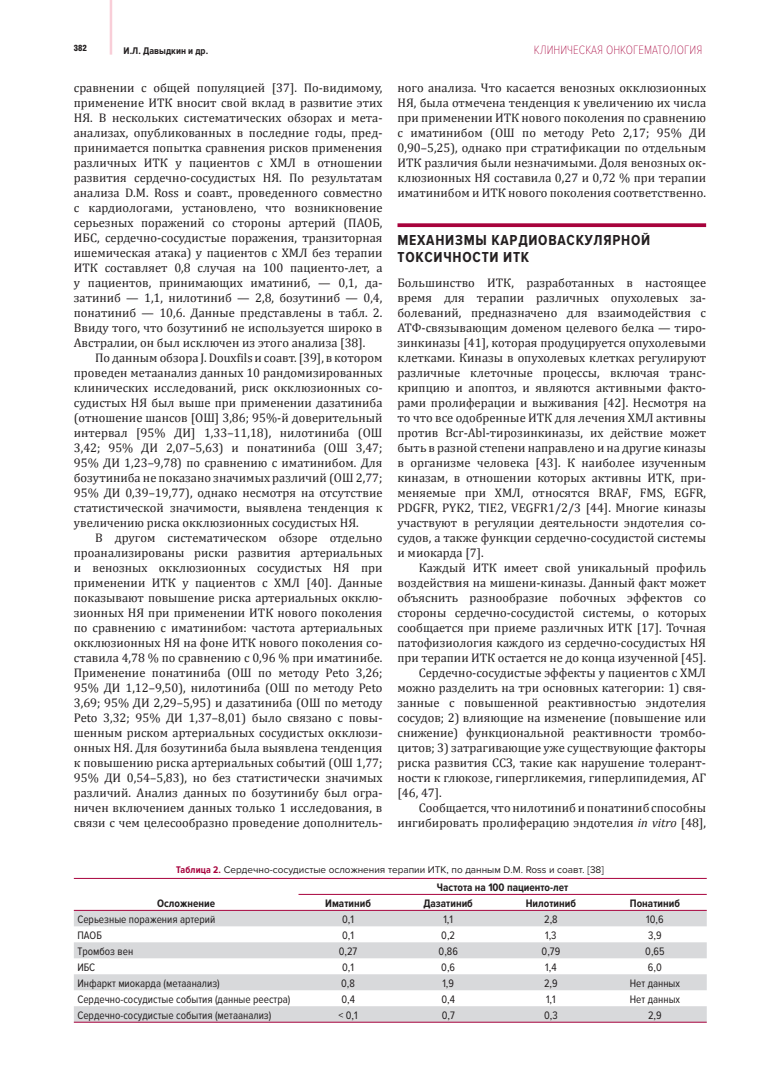
<style>
.page{position:relative;width:780px;height:1088px;background:#fff}
.page>*{position:absolute;margin:0;border:0;box-sizing:border-box;transform-origin:0 0}
.t1{font:700 15px/17.5px "Proxima Nova Cond";letter-spacing:.05em;color:#231f20}
.t2{font:12.5px/15px "Cambria";color:#231f20;text-align:justify}
.t3{font:100 12.5px "Proxima Nova Cond";letter-spacing:.005em;color:#a7023c}
.t4{font:11.25px "Proxima Nova Cond";color:#231f20}
.t5{font:700 11.25px "Proxima Nova Cond";color:#231f20}
.t6{font:10px "Proxima Nova";color:#231f20}
.t7{font:700 10px "Proxima Nova Cond";letter-spacing:.005em;color:#231f20}
.t8{font:900 8.75px "Helios Cond";color:#231f20}
.s1{font-style:italic}
.s2{font-family:"Proxima Nova Cond";font-weight:700;color:#a7023c}
</style>
<div class="page">
<hr style="left:110px;top:0;width:2px;height:55px;background:#f9ced8">
<svg style="left:397px;top:223px;width:309px;height:4px"></svg>
<svg style="left:74px;top:911px;width:632px;height:111px;fill:#d8d9db"></svg>
<hr style="left:298px;top:894px;width:408px;height:1px;background:#a7023c">
<hr style="left:74px;top:878px;width:632px;height:1px;background:#a7023c">
<hr style="left:74px;top:910px;width:632px;height:1px;background:#a7023c">
<hr style="left:74px;top:1022px;width:632px;height:1px;background:#a7023c">
<p class="t8" style="left:74px;top:44px;width:15px">382</p>
<p class="t7" style="left:124px;top:46px;width:86px">И.Л. Давыдкин и др.</p>
<p class="t3" style="left:534px;top:45px;width:170px">КЛИНИЧЕСКАЯ ОНКОГЕМАТОЛОГИЯ</p>
<p class="t2" style="left:74px;top:80px;width:310px">сравнении с общей популяцией [37]. По-видимому, применение ИТК вносит свой вклад в развитие этих НЯ. В нескольких систематических обзорах и мета&shy;анализах, опубликованных в последние годы, пред&shy;принимается попытка сравнения рисков применения различных ИТК у пациентов с ХМЛ в отношении развития сердечно-сосудистых НЯ. По результатам анализа D.M. Ross и соавт., проведенного совместно с кардиологами, установлено, что возникновение серьезных поражений со стороны артерий (ПАОБ, ИБС, сердечно-сосудистые поражения, транзиторная ишемическая атака) у пациентов с ХМЛ без терапии ИТК составляет 0,8 случая на 100 пациенто-лет, а у пациентов, принимающих иматиниб, — 0,1, да&shy;затиниб — 1,1, нилотиниб — 2,8, бозутиниб — 0,4, понатиниб — 10,6. Данные представлены в табл. 2.<br>Ввиду того, что бозутиниб не используется широко в Австралии, он был исключен из этого анализа [38].</p>
<p class="t2" style="left:74px;top:350px;width:310px;text-indent:21px">По данным обзора J. Douxfils и соавт. [39], в котором проведен метаанализ данных 10 рандомизированных клинических исследований, риск окклюзионных со&shy;судистых НЯ был выше при применении дазатиниба (отношение шансов [ОШ] 3,86; 95%-й доверительный интервал [95% ДИ] 1,33–11,18), нилотиниба (ОШ 3,42; 95% ДИ 2,07–5,63) и понатиниба (ОШ 3,47; 95% ДИ 1,23–9,78) по сравнению с иматинибом. Для бозутиниба не показано значимых различий (ОШ 2,77; 95% ДИ 0,39–19,77), однако несмотря на отсутствие статистической значимости, выявлена тенденция к увеличению риска окклюзионных сосудистых НЯ.</p>
<p class="t2" style="left:74px;top:530px;width:310px;text-indent:21px">В другом систематическом обзоре отдельно проанализированы риски развития артериальных и венозных окклюзионных сосудистых НЯ при применении ИТК у пациентов с ХМЛ [40]. Данные показывают повышение риска артериальных окклю&shy;зионных НЯ при применении ИТК нового поколения по сравнению с иматинибом: частота артериальных окклюзионных НЯ на фоне ИТК нового поколения со&shy;ставила 4,78 % по сравнению с 0,96 % при иматинибе.<br>Применение понатиниба (ОШ по методу Peto 3,26; 95% ДИ 1,12–9,50), нилотиниба (ОШ по методу Peto 3,69; 95% ДИ 2,29–5,95) и дазатиниба (ОШ по методу Peto 3,32; 95% ДИ 1,37–8,01) было связано с повы&shy;шенным риском артериальных сосудистых окклюзи&shy;онных НЯ. Для бозутиниба была выявлена тенденция к повышению риска артериальных событий (ОШ 1,77; 95% ДИ 0,54–5,83), но без статистически значимых различий. Анализ данных по бозутинибу был огра&shy;ничен включением данных только 1 исследования, в связи с чем целесообразно проведение дополнитель-</p>
<p class="t2" style="left:397px;top:80px;width:310px">ного анализа. Что касается венозных окклюзионных НЯ, была отмечена тенденция к увеличению их числа при применении ИТК нового поколения по сравнению с иматинибом (ОШ по методу Peto 2,17; 95% ДИ 0,90–5,25), однако при стратификации по отдельным ИТК различия были незначимыми. Доля венозных ок&shy;клюзионных НЯ составила 0,27 и 0,72 % при терапии иматинибом и ИТК нового поколения соответственно.</p>
<p class="t1" style="left:397px;top:232px;width:254px">МЕХАНИЗМЫ КАРДИОВАСКУЛЯРНОЙ<br>ТОКСИЧНОСТИ ИТК</p>
<p class="t2" style="left:397px;top:275px;width:310px">Большинство ИТК, разработанных в настоящее время для терапии различных опухолевых за&shy;болеваний, предназначено для взаимодействия с АТФ-связывающим доменом целевого белка — тиро&shy;зинкиназы [41], которая продуцируется опухолевыми клетками. Киназы в опухолевых клетках регулируют различные клеточные процессы, включая транс&shy;крипцию и апоптоз, и являются активными факто&shy;рами пролиферации и выживания [42]. Несмотря на то что все одобренные ИТК для лечения ХМЛ активны против Bcr-Abl-тирозинкиназы, их действие может быть в разной степени направлено и на другие киназы в организме человека [43]. К наиболее изученным киназам, в отношении которых активны ИТК, при&shy;меняемые при ХМЛ, относятся BRAF, FMS, EGFR, PDGFR, PYK2, TIE2, VEGFR1/2/3 [44]. Многие киназы участвуют в регуляции деятельности эндотелия со&shy;судов, а также функции сердечно-сосудистой системы и миокарда [7].</p>
<p class="t2" style="left:419px;top:560px;width:289px">Каждый ИТК имеет свой уникальный профиль</p>
<p class="t2" style="left:397px;top:575px;width:310px">воздействия на мишени-киназы. Данный факт может</p>
<p class="t2" style="left:397px;top:590px;width:310px">объяснить разнообразие побочных эффектов со</p>
<p class="t2" style="left:397px;top:605px;width:310px">стороны сердечно-сосудистой системы, о которых</p>
<p class="t2" style="left:397px;top:620px;width:310px">сообщается при приеме различных ИТК [17]. Точная</p>
<p class="t2" style="left:397px;top:635px;width:310px">патофизиология каждого из сердечно-сосудистых НЯ</p>
<p class="t2" style="left:397px;top:650px;width:310px">при терапии ИТК остается не до конца изученной [45].</p>
<p class="t2" style="left:419px;top:665px;width:289px">Сердечно-сосудистые эффекты у пациентов с ХМЛ</p>
<p class="t2" style="left:397px;top:680px;width:310px">можно разделить на три основных категории: 1) свя-</p>
<p class="t2" style="left:397px;top:695px;width:310px">занные с повышенной реактивностью эндотелия</p>
<p class="t2" style="left:397px;top:710px;width:310px">сосудов; 2) влияющие на изменение (повышение или</p>
<p class="t2" style="left:397px;top:725px;width:310px">снижение) функциональной реактивности тромбо-</p>
<p class="t2" style="left:397px;top:740px;width:310px">цитов; 3) затрагивающие уже существующие факторы</p>
<p class="t2" style="left:397px;top:755px;width:310px">риска развития ССЗ, такие как нарушение толерант-</p>
<p class="t2" style="left:397px;top:770px;width:310px">ности к глюкозе, гипергликемия, гиперлипидемия, АГ</p>
<p class="t2" style="left:397px;top:785px;width:46px">[46, 47].</p>
<p class="t2" style="left:419px;top:800px;width:289px">Сообщается, чтонилотинибипонатиниб способны</p>
<p class="t2" style="left:397px;top:815px;width:310px">ингибировать пролиферацию эндотелия <span class="s1">in vitro</span> [48],</p>
<p class="t6" style="left:176px;top:866px;width:429px"><span class="s2">Таблица 2.</span> Сердечно-сосудистые осложнения терапии ИТК, по данным D.M. Ross и соавт<span class="s1">.</span> [38]</p>
<p class="t5" style="left:157px;top:899px;width:59px">Осложнение</p>
<p class="t5" style="left:437px;top:883px;width:133px">Частота на 100 пациенто-лет</p>
<p class="t5" style="left:325px;top:899px;width:47px">Иматиниб</p>
<p class="t5" style="left:423px;top:899px;width:51px">Дазатиниб</p>
<p class="t5" style="left:525px;top:899px;width:52px">Нилотиниб</p>
<p class="t5" style="left:630px;top:899px;width:52px">Понатиниб</p>
<p class="t4" style="left:77px;top:915px;width:139px">Серьезные поражения артерий</p>
<p class="t4" style="left:342px;top:915px;width:13px">0,1</p>
<p class="t4" style="left:443px;top:915px;width:11px">1,1</p>
<p class="t4" style="left:544px;top:915px;width:15px">2,8</p>
<p class="t4" style="left:646px;top:915px;width:19px">10,6</p>
<p class="t4" style="left:77px;top:931px;width:26px">ПАОБ</p>
<p class="t4" style="left:342px;top:931px;width:13px">0,1</p>
<p class="t4" style="left:441px;top:931px;width:15px">0,2</p>
<p class="t4" style="left:545px;top:931px;width:13px">1,3</p>
<p class="t4" style="left:648px;top:931px;width:15px">3,9</p>
<p class="t4" style="left:77px;top:947px;width:57px">Тромбоз вен</p>
<p class="t4" style="left:339px;top:947px;width:20px">0,27</p>
<p class="t4" style="left:438px;top:947px;width:21px">0,86</p>
<p class="t4" style="left:541px;top:947px;width:20px">0,79</p>
<p class="t4" style="left:645px;top:947px;width:21px">0,65</p>
<p class="t4" style="left:77px;top:963px;width:19px">ИБС</p>
<p class="t4" style="left:342px;top:963px;width:13px">0,1</p>
<p class="t4" style="left:441px;top:963px;width:15px">0,6</p>
<p class="t4" style="left:545px;top:963px;width:13px">1,4</p>
<p class="t4" style="left:648px;top:963px;width:15px">6,0</p>
<p class="t4" style="left:77px;top:978px;width:144px">Инфаркт миокарда (метаанализ)</p>
<p class="t4" style="left:341px;top:978px;width:15px">0,8</p>
<p class="t4" style="left:442px;top:978px;width:13px">1,9</p>
<p class="t4" style="left:544px;top:978px;width:15px">2,9</p>
<p class="t4" style="left:629px;top:978px;width:52px">Нет данных</p>
<p class="t4" style="left:77px;top:994px;width:214px">Сердечно-сосудистые события (данные реестра)</p>
<p class="t4" style="left:341px;top:994px;width:15px">0,4</p>
<p class="t4" style="left:441px;top:994px;width:15px">0,4</p>
<p class="t4" style="left:546px;top:994px;width:11px">1,1</p>
<p class="t4" style="left:629px;top:994px;width:52px">Нет данных</p>
<p class="t4" style="left:77px;top:1010px;width:195px">Сердечно-сосудистые события (метаанализ)</p>
<p class="t4" style="left:338px;top:1010px;width:21px">&lt; 0,1</p>
<p class="t4" style="left:441px;top:1010px;width:15px">0,7</p>
<p class="t4" style="left:544px;top:1010px;width:15px">0,3</p>
<p class="t4" style="left:648px;top:1010px;width:15px">2,9</p>
</div>
